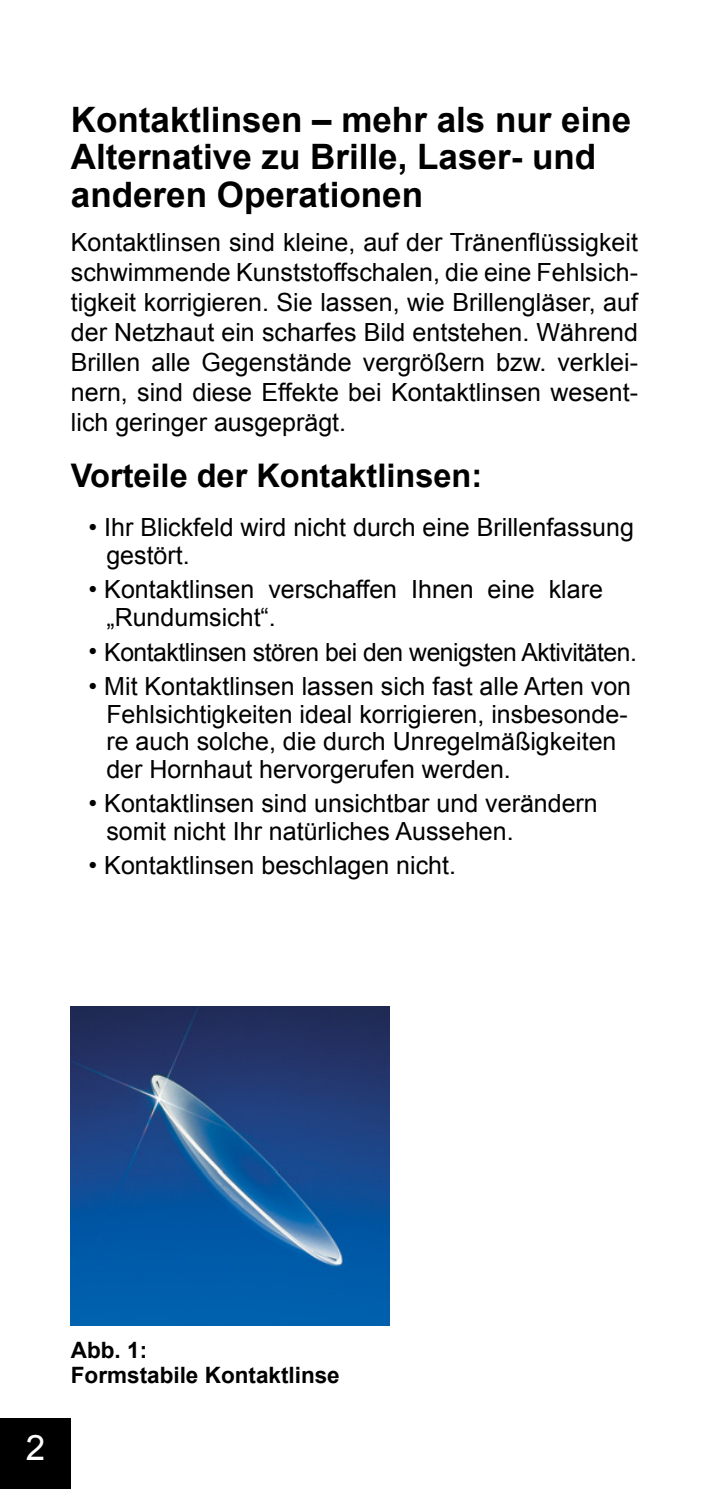
<style>
.page{position:relative;width:709px;height:1489px;background:#fff}
.page>*{position:absolute;margin:0;border:0;box-sizing:border-box;transform-origin:0 0}
.t1{font:700 35px/37.5px "Arial";color:#000}
.t2{font:35px "Arial";color:#fff}
.t3{font:700 32.5px "Arial";color:#000}
.t4{font:25px/30px "Arial";color:#000}
.t5{font:25px "Arial";letter-spacing:-.02em;color:#000}
.t6{font:700 22.5px/25px "Arial";color:#000}
</style>
<div class="page">
<div style="left:0;top:1417px;width:71px;height:71px;background:#000"></div>
<img style="left:71px;top:1006px;width:319px;height:319px">
<h1 class="t1" style="left:71px;top:102px;width:562px">Kontaktlinsen – mehr als nur eine<br>Alternative zu Brille, Laser- und anderen Operationen</h1>
<p class="t4" style="left:71px;top:227px;width:568px;text-align:justify">Kontaktlinsen sind kleine, auf der Tränenflüssigkeit schwimmende Kunststoffschalen, die eine Fehlsich&shy;tigkeit korrigieren. Sie lassen, wie Brillengläser, auf der Netzhaut ein scharfes Bild entstehen. Während Brillen alle Gegenstände vergrößern bzw. verklei&shy;nern, sind diese Effekte bei Kontaktlinsen wesent&shy;lich geringer ausgeprägt.</p>
<h2 class="t3" style="left:71px;top:454px;width:413px">Vorteile der Kontaktlinsen:</h2>
<p class="t4" style="left:106px;top:514px;width:529px;line-height:27.5px;text-indent:-18px">• Ihr Blickfeld wird nicht durch eine Brillenfassung gestört.</p>
<p class="t4" style="left:106px;top:576px;width:498px;line-height:27.5px;text-indent:-18px">• Kontaktlinsen verschaffen Ihnen eine klare „Rundumsicht“.</p>
<p class="t5" style="left:89px;top:635px;width:550px">• Kontaktlinsen stören bei den wenigsten Aktivitäten.</p>
<p class="t4" style="left:106px;top:672px;width:526px;line-height:27.5px;text-indent:-18px">• Mit Kontaktlinsen lassen sich fast alle Arten von Fehlsichtigkeiten ideal korrigieren, insbesonde&shy;re auch solche, die durch Unregelmäßigkeiten der Hornhaut hervorgerufen werden.</p>
<p class="t4" style="left:106px;top:790px;width:493px;line-height:27.5px;text-indent:-18px">• Kontaktlinsen sind unsichtbar und verändern somit nicht Ihr natürliches Aussehen.</p>
<p class="t4" style="left:89px;top:850px;width:369px">• Kontaktlinsen beschlagen nicht.</p>
<h1 class="t2" style="left:26px;top:1424px;width:21px">2</h1>
<p class="t6" style="left:71px;top:1337px;width:270px">Abb. 1:<br>Formstabile Kontaktlinse</p>
</div>
